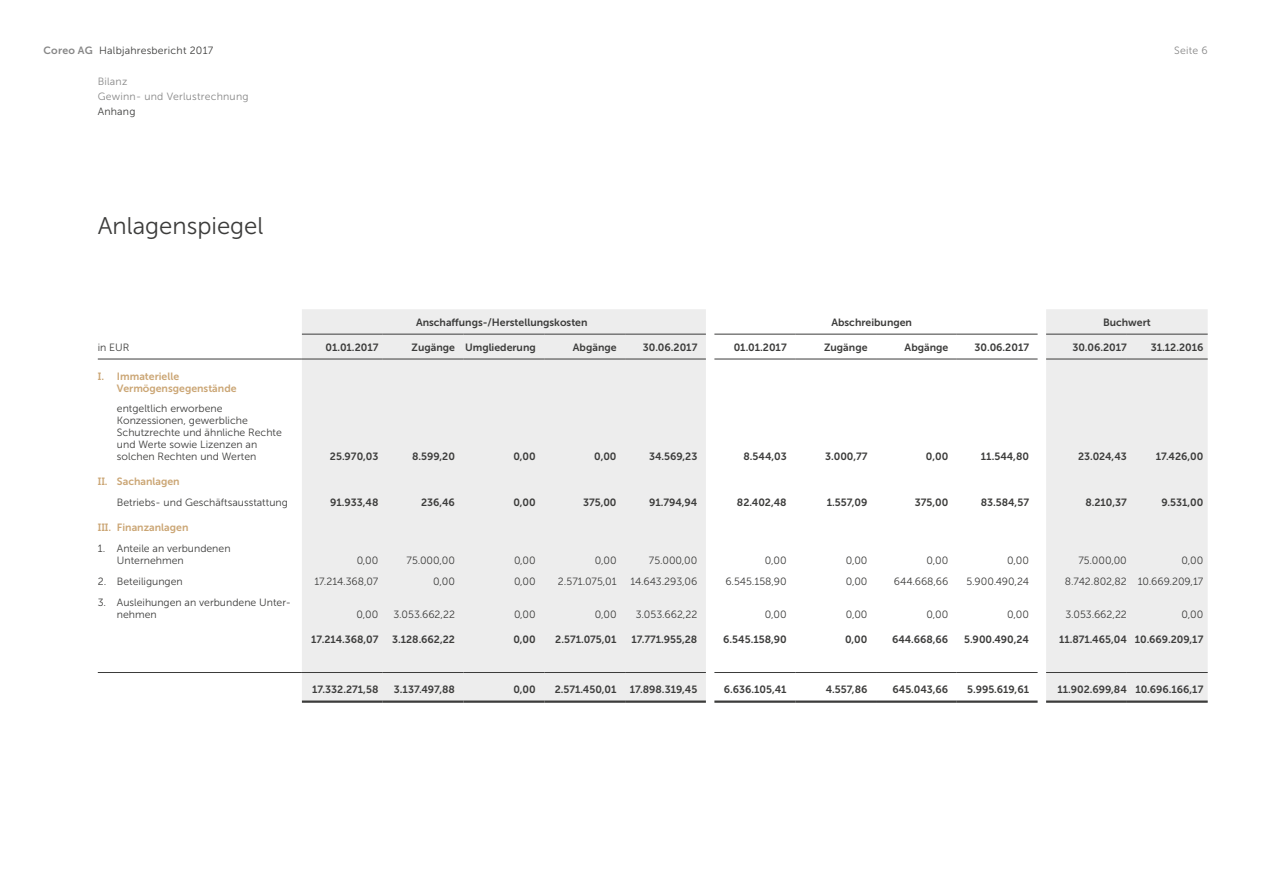
<style>
.page{position:relative;width:1263px;height:893px;background:#fff}
.page>*{position:absolute;margin:0;border:0;box-sizing:border-box;transform-origin:0 0}
.t1{font:24px "Museo Sans 300";color:#3c3c3b}
.t2{font:10.5px "Museo Sans 700";color:#3c3c3b}
.t3{font:10.5px/12px "Museo Sans 300";color:#3c3c3b}
.t4{font:10.5px/12px "Museo Sans 700";color:#cba675}
.t5{font:10.5px/15px "Museo Sans 300";letter-spacing:.02em;color:#878787}
.t6{font:10.5px "Museo Sans 300";letter-spacing:.02em;color:#3c3c3b}
.s1{font-family:"Museo Sans 700";color:#878787}
.s2{font-family:"Museo 700"}
</style>
<div class="page">
<svg style="left:302px;top:309px;width:906px;height:393px;fill:#ededed"></svg>
<hr style="left:302px;top:334px;width:81px;height:1px;background:#3c3c3b">
<hr style="left:383px;top:334px;width:80px;height:1px;background:#3c3c3b">
<hr style="left:463px;top:334px;width:81px;height:1px;background:#3c3c3b">
<hr style="left:544px;top:334px;width:81px;height:1px;background:#3c3c3b">
<hr style="left:625px;top:334px;width:81px;height:1px;background:#3c3c3b">
<hr style="left:714px;top:334px;width:81px;height:1px;background:#3c3c3b">
<hr style="left:795px;top:334px;width:81px;height:1px;background:#3c3c3b">
<hr style="left:876px;top:334px;width:81px;height:1px;background:#3c3c3b">
<hr style="left:957px;top:334px;width:80px;height:1px;background:#3c3c3b">
<hr style="left:1046px;top:334px;width:81px;height:1px;background:#3c3c3b">
<hr style="left:1127px;top:334px;width:81px;height:1px;background:#3c3c3b">
<hr style="left:98px;top:359px;width:204px;height:1px;background:#3c3c3b">
<hr style="left:302px;top:359px;width:81px;height:1px;background:#3c3c3b">
<hr style="left:383px;top:359px;width:80px;height:1px;background:#3c3c3b">
<hr style="left:463px;top:359px;width:81px;height:1px;background:#3c3c3b">
<hr style="left:544px;top:359px;width:81px;height:1px;background:#3c3c3b">
<hr style="left:625px;top:359px;width:81px;height:1px;background:#3c3c3b">
<hr style="left:714px;top:359px;width:81px;height:1px;background:#3c3c3b">
<hr style="left:795px;top:359px;width:81px;height:1px;background:#3c3c3b">
<hr style="left:876px;top:359px;width:81px;height:1px;background:#3c3c3b">
<hr style="left:957px;top:359px;width:80px;height:1px;background:#3c3c3b">
<hr style="left:1046px;top:359px;width:81px;height:1px;background:#3c3c3b">
<hr style="left:1127px;top:359px;width:81px;height:1px;background:#3c3c3b">
<hr style="left:98px;top:672px;width:204px;height:1px;background:#3c3c3b">
<hr style="left:302px;top:672px;width:81px;height:1px;background:#3c3c3b">
<hr style="left:383px;top:672px;width:80px;height:1px;background:#3c3c3b">
<hr style="left:463px;top:672px;width:81px;height:1px;background:#3c3c3b">
<hr style="left:544px;top:672px;width:81px;height:1px;background:#3c3c3b">
<hr style="left:625px;top:672px;width:81px;height:1px;background:#3c3c3b">
<hr style="left:714px;top:672px;width:81px;height:1px;background:#3c3c3b">
<hr style="left:795px;top:672px;width:81px;height:1px;background:#3c3c3b">
<hr style="left:876px;top:672px;width:81px;height:1px;background:#3c3c3b">
<hr style="left:957px;top:672px;width:80px;height:1px;background:#3c3c3b">
<hr style="left:1046px;top:672px;width:81px;height:1px;background:#3c3c3b">
<hr style="left:1127px;top:672px;width:81px;height:1px;background:#3c3c3b">
<hr style="left:302px;top:700px;width:81px;height:3px;background:#3c3c3b">
<hr style="left:383px;top:700px;width:80px;height:3px;background:#3c3c3b">
<hr style="left:463px;top:700px;width:81px;height:3px;background:#3c3c3b">
<hr style="left:544px;top:700px;width:81px;height:3px;background:#3c3c3b">
<hr style="left:625px;top:700px;width:81px;height:3px;background:#3c3c3b">
<hr style="left:1046px;top:700px;width:81px;height:3px;background:#3c3c3b">
<hr style="left:1127px;top:700px;width:81px;height:3px;background:#3c3c3b">
<hr style="left:714px;top:700px;width:81px;height:3px;background:#3c3c3b">
<hr style="left:795px;top:700px;width:81px;height:3px;background:#3c3c3b">
<hr style="left:876px;top:700px;width:81px;height:3px;background:#3c3c3b">
<hr style="left:957px;top:700px;width:80px;height:3px;background:#3c3c3b">
<p class="t6" style="left:44px;top:45px;width:171px"><span class="s1">Coreo AG</span> Halbjahresbericht 2017</p>
<p class="t5" style="left:1174px;top:43px;width:35px">Seite 6</p>
<p class="t5" style="left:98px;top:74px;width:152px">Bilanz<br>Gewinn- und Verlustrechnung</p>
<p class="t3" style="left:98px;top:105px;width:39px">Anhang</p>
<h1 class="t1" style="left:98px;top:213px;width:167px">Anlagenspiegel</h1>
<p class="t2" style="left:416px;top:316px;width:173px">Anschaffungs-/Herstellungskosten</p>
<p class="t2" style="left:831px;top:316px;width:82px">Abschreibungen</p>
<p class="t2" style="left:1103px;top:316px;width:49px">Buchwert</p>
<p class="t3" style="left:98px;top:341px;width:33px">in EUR</p>
<p class="t2" style="left:325px;top:341px;width:55px">01.01.2017</p>
<p class="t2" style="left:412px;top:341px;width:126px">Zugänge Umgliederung</p>
<p class="t2" style="left:573px;top:341px;width:45px">Abgänge</p>
<p class="t2" style="left:643px;top:341px;width:56px">30.06.2017</p>
<p class="t2" style="left:734px;top:341px;width:55px">01.01.2017</p>
<p class="t2" style="left:824px;top:341px;width:45px">Zugänge</p>
<p class="t2" style="left:905px;top:341px;width:45px">Abgänge</p>
<p class="t2" style="left:974px;top:341px;width:56px">30.06.2017</p>
<p class="t2" style="left:1072px;top:341px;width:56px">30.06.2017</p>
<p class="t2" style="left:1151px;top:341px;width:54px">31.12.2016</p>
<p class="t4" style="left:117px;top:370px;width:121px;text-indent:-19px"><span class="s2">I</span>. Immaterielle<br>Vermögensgegenstände</p>
<p class="t3" style="left:117px;top:403px;width:166px">entgeltlich erworbene<br>Konzessionen, gewerbliche<br>Schutzrechte und ähnliche Rechte und Werte sowie Lizenzen an solchen Rechten und Werten</p>
<p class="t2" style="left:330px;top:451px;width:50px">25.970,03</p>
<p class="t2" style="left:412px;top:451px;width:44px">8.599,20</p>
<p class="t2" style="left:513px;top:451px;width:24px">0,00</p>
<p class="t2" style="left:594px;top:451px;width:24px">0,00</p>
<p class="t2" style="left:649px;top:451px;width:50px">34.569,23</p>
<p class="t2" style="left:743px;top:451px;width:45px">8.544,03</p>
<p class="t2" style="left:825px;top:451px;width:44px">3.000,77</p>
<p class="t2" style="left:926px;top:451px;width:24px">0,00</p>
<p class="t2" style="left:981px;top:451px;width:50px">11.544,80</p>
<p class="t2" style="left:1078px;top:451px;width:50px">23.024,43</p>
<p class="t2" style="left:1156px;top:451px;width:49px">17.426,00</p>
<p class="t4" style="left:98px;top:476px;width:83px"><span class="s2">II</span>. Sachanlagen</p>
<p class="t3" style="left:117px;top:497px;width:172px">Betriebs- und Geschäftsausstattung</p>
<p class="t2" style="left:330px;top:497px;width:50px">91.933,48</p>
<p class="t2" style="left:421px;top:497px;width:35px">236,46</p>
<p class="t2" style="left:513px;top:497px;width:24px">0,00</p>
<p class="t2" style="left:583px;top:497px;width:35px">375,00</p>
<p class="t2" style="left:649px;top:497px;width:50px">91.794,94</p>
<p class="t2" style="left:737px;top:497px;width:51px">82.402,48</p>
<p class="t2" style="left:827px;top:497px;width:42px">1.557,09</p>
<p class="t2" style="left:915px;top:497px;width:35px">375,00</p>
<p class="t2" style="left:981px;top:497px;width:50px">83.584,57</p>
<p class="t2" style="left:1085px;top:497px;width:43px">8.210,37</p>
<p class="t2" style="left:1161px;top:497px;width:44px">9.531,00</p>
<p class="t4" style="left:98px;top:522px;width:92px"><span class="s2">III</span>. Finanzanlagen</p>
<p class="t3" style="left:117px;top:542px;width:115px;text-indent:-19px">1. Anteile an verbundenen<br>Unternehmen</p>
<p class="t3" style="left:357px;top:554px;width:23px">0,00</p>
<p class="t3" style="left:407px;top:554px;width:50px">75.000,00</p>
<p class="t3" style="left:514px;top:554px;width:23px">0,00</p>
<p class="t3" style="left:595px;top:554px;width:23px">0,00</p>
<p class="t3" style="left:649px;top:554px;width:50px">75.000,00</p>
<p class="t3" style="left:765px;top:554px;width:23px">0,00</p>
<p class="t3" style="left:846px;top:554px;width:23px">0,00</p>
<p class="t3" style="left:926px;top:554px;width:23px">0,00</p>
<p class="t3" style="left:1007px;top:554px;width:23px">0,00</p>
<p class="t3" style="left:1078px;top:554px;width:50px">75.000,00</p>
<p class="t3" style="left:1182px;top:554px;width:23px">0,00</p>
<p class="t3" style="left:98px;top:576px;width:86px">2. Beteiligungen</p>
<p class="t3" style="left:314px;top:576px;width:66px">17.214.368,07</p>
<p class="t3" style="left:433px;top:576px;width:23px">0,00</p>
<p class="t3" style="left:514px;top:576px;width:23px">0,00</p>
<p class="t3" style="left:558px;top:576px;width:60px">2.571.075,01</p>
<p class="t3" style="left:630px;top:576px;width:68px">14.643.293,06</p>
<p class="t3" style="left:725px;top:576px;width:63px">6.545.158,90</p>
<p class="t3" style="left:846px;top:576px;width:23px">0,00</p>
<p class="t3" style="left:894px;top:576px;width:56px">644.668,66</p>
<p class="t3" style="left:966px;top:576px;width:64px">5.900.490,24</p>
<p class="t3" style="left:1065px;top:576px;width:140px">8.742.802,82 10.669.209,17</p>
<p class="t3" style="left:117px;top:596px;width:176px;text-indent:-19px">3. Ausleihungen an verbundene Unter&shy;nehmen</p>
<p class="t3" style="left:357px;top:608px;width:23px">0,00</p>
<p class="t3" style="left:393px;top:608px;width:63px">3.053.662,22</p>
<p class="t3" style="left:514px;top:608px;width:23px">0,00</p>
<p class="t3" style="left:595px;top:608px;width:23px">0,00</p>
<p class="t3" style="left:636px;top:608px;width:63px">3.053.662,22</p>
<p class="t3" style="left:765px;top:608px;width:23px">0,00</p>
<p class="t3" style="left:846px;top:608px;width:23px">0,00</p>
<p class="t3" style="left:926px;top:608px;width:23px">0,00</p>
<p class="t3" style="left:1007px;top:608px;width:23px">0,00</p>
<p class="t3" style="left:1065px;top:608px;width:63px">3.053.662,22</p>
<p class="t3" style="left:1181px;top:608px;width:23px">0,00</p>
<p class="t2" style="left:311px;top:633px;width:69px">17.214.368,07</p>
<p class="t2" style="left:392px;top:633px;width:64px">3.128.662,22</p>
<p class="t2" style="left:513px;top:633px;width:24px">0,00</p>
<p class="t2" style="left:555px;top:633px;width:63px">2.571.075,01</p>
<p class="t2" style="left:631px;top:633px;width:67px">17.771.955,28</p>
<p class="t2" style="left:723px;top:633px;width:65px">6.545.158,90</p>
<p class="t2" style="left:845px;top:633px;width:24px">0,00</p>
<p class="t2" style="left:892px;top:633px;width:58px">644.668,66</p>
<p class="t2" style="left:964px;top:633px;width:66px">5.900.490,24</p>
<p class="t2" style="left:1059px;top:633px;width:146px">11.871.465,04 10.669.209,17</p>
<p class="t2" style="left:312px;top:684px;width:68px">17.332.271,58</p>
<p class="t2" style="left:394px;top:684px;width:62px">3.137.497,88</p>
<p class="t2" style="left:513px;top:684px;width:24px">0,00</p>
<p class="t2" style="left:555px;top:684px;width:63px">2.571.450,01</p>
<p class="t2" style="left:630px;top:684px;width:69px">17.898.319,45</p>
<p class="t2" style="left:724px;top:684px;width:64px">6.636.105,41</p>
<p class="t2" style="left:826px;top:684px;width:43px">4.557,86</p>
<p class="t2" style="left:892px;top:684px;width:57px">645.043,66</p>
<p class="t2" style="left:967px;top:684px;width:63px">5.995.619,61</p>
<p class="t2" style="left:1057px;top:684px;width:147px">11.902.699,84 10.696.166,17</p>
</div>
